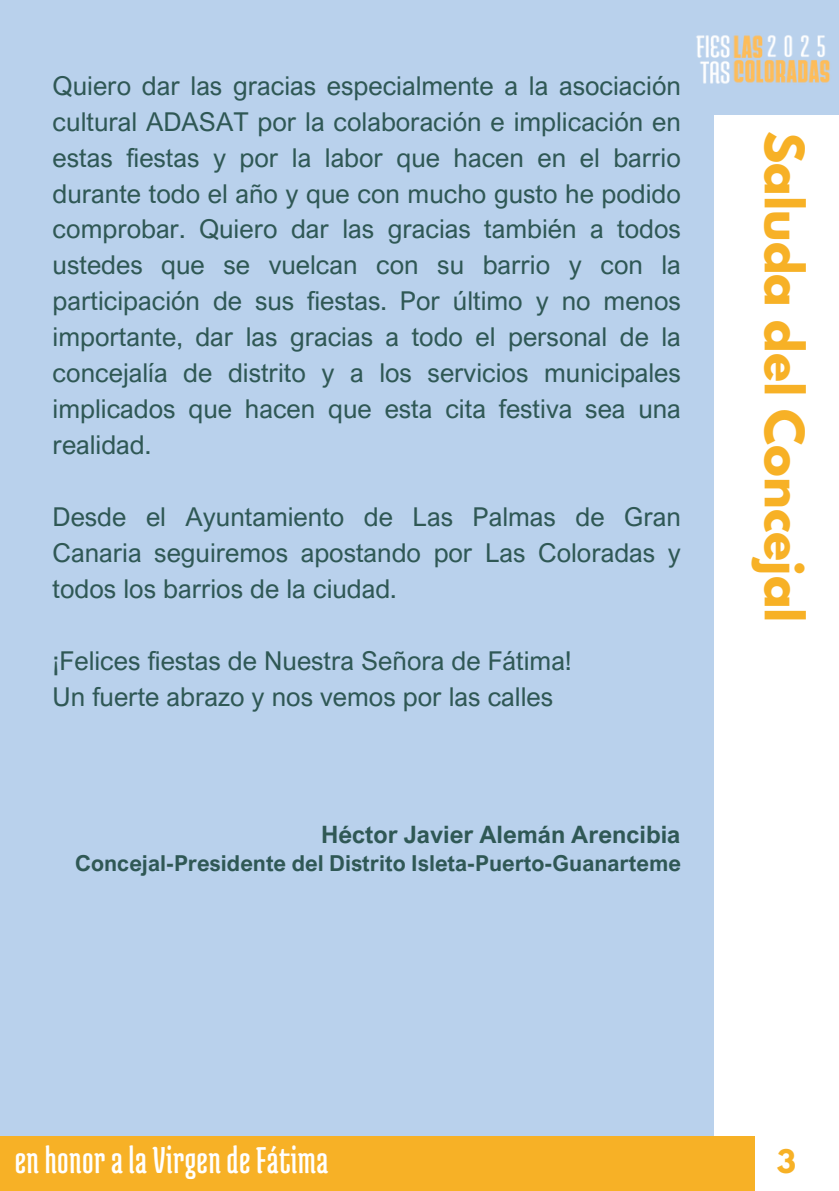
<style>
.page{position:relative;width:839px;height:1191px;background:#fff}
.page>*{position:absolute;margin:0;border:0;box-sizing:border-box;transform-origin:0 0}
.t1{font:700 48px "League Spartan";color:#f7b126}
.t2{font:39.8px "Medula One";letter-spacing:.01em;color:#fff}
.t3{font:700 28.8px "League Spartan";color:#f7b126}
.t4{font:26px/36px "Arial Nova";color:#2f5855;text-align:justify}
.t5{font:700 24px "Arial Nova";color:#2f5855}
.t6{font:700 22px "Arial Nova";color:#2f5855}
</style>
<div class="page">
<div style="left:0;top:0;width:838px;height:1191px;background:#b9d1ec"></div>
<div style="left:714px;top:115px;width:124px;height:1076px;background:#fff"></div>
<div style="left:0;top:1136px;width:755px;height:55px;background:#f7b126"></div>
<img style="left:696px;top:35px;width:134px;height:49px">
<h3 class="t4" style="left:53px;top:67px;width:629px">Quiero dar las gracias especialmente a la asociación cultural ADASAT por la colaboración e implicación en estas fiestas y por la labor que hacen en el barrio durante todo el año y que con mucho gusto he podido comprobar. Quiero dar las gracias también a todos ustedes que se vuelcan con su barrio y con la participación de sus fiestas. Por último y no menos importante, dar las gracias a todo el personal de la concejalía de distrito y a los servicios municipales implicados que hacen que esta cita festiva sea una realidad.</h3>
<h3 class="t4" style="left:53px;top:498px;width:629px">Desde el Ayuntamiento de Las Palmas de Gran Canaria seguiremos apostando por Las Coloradas y todos los barrios de la ciudad.</h3>
<p class="t4" style="left:53px;top:642px;width:521px">¡Felices fiestas de Nuestra Señora de Fátima!<br>Un fuerte abrazo y nos vemos por las calles</p>
<p class="t5" style="left:321px;top:819px;width:361px">Héctor Javier Alemán Arencibia</p>
<h1 class="t6" style="left:75px;top:849px;width:607px">Concejal-Presidente del Distrito Isleta-Puerto-Guanarteme</h1>
<h3 class="t1" style="left:808px;top:131px;width:493px;rotate:90deg">Saluda del Concejal</h3>
<h2 class="t2" style="left:15px;top:1139px;width:315px">enhonoralaVirgende Fátima</h2>
<p class="t3" style="left:776px;top:1147px;width:21px">3</p>
</div>
